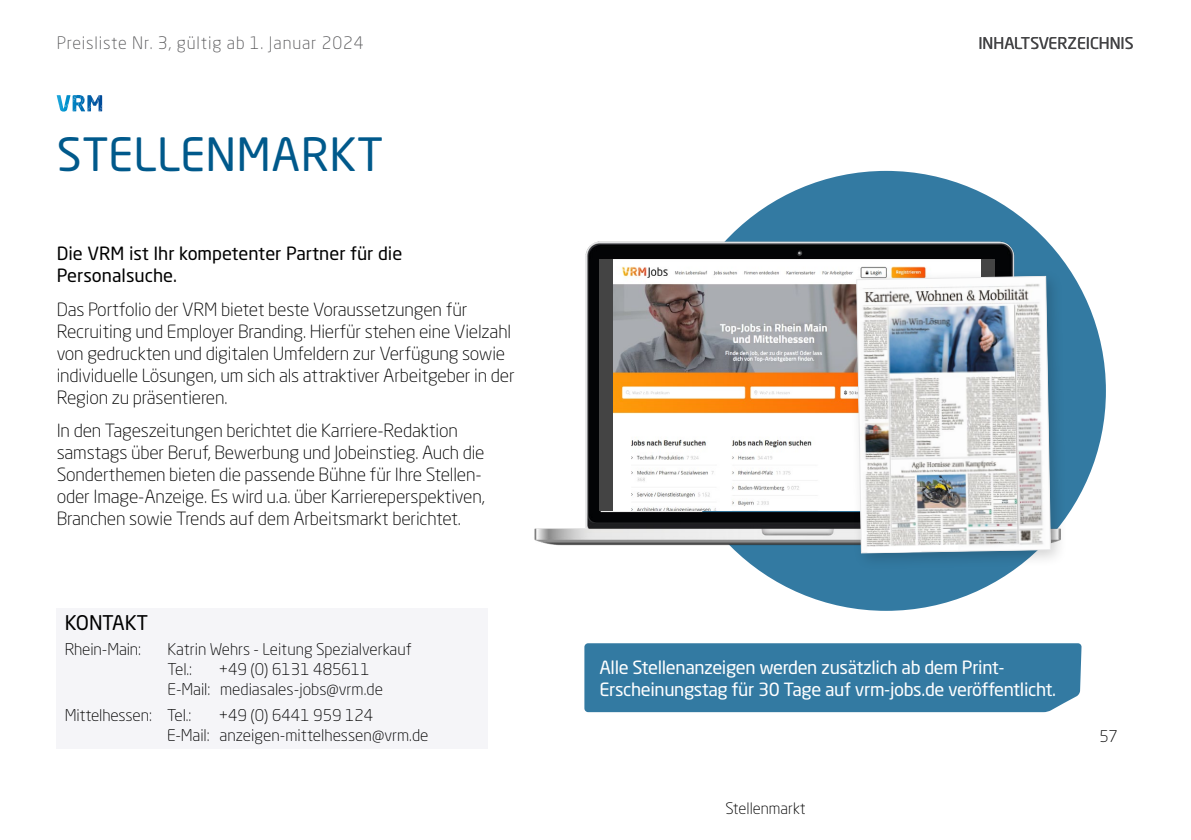
<style>
.page{position:relative;width:1191px;height:840px;background:#fff}
.page>*{position:absolute;margin:0;border:0;box-sizing:border-box;transform-origin:0 0}
.t1{font:45.2px "Neo Sans Std";letter-spacing:.01em;color:#00598b}
.t2{font:20px "Neo Sans Std";letter-spacing:-.025em;color:#000}
.t3{font:300 18px/22px "Neo Sans Std";letter-spacing:-.01em;color:#000}
.t4{font:18px/22px "Neo Sans Std";letter-spacing:-.02em;color:#fff}
.t5{font:18px/22px "Neo Sans Std";color:#000}
.t6{font:300 17px "Neo Sans Std";letter-spacing:.05em;color:#58585a}
.t7{font:300 16px/20px "Neo Sans Std";color:#000}
.t8{font:16px "Neo Sans Std";color:#434345}
.t9{font:300 15.6px "Neo Sans Std";color:#000}
</style>
<div class="page">
<svg style="left:57px;top:95px;width:45px;height:16px"></svg>
<div style="left:666px;top:171px;width:440px;height:439px;background:#337aa2;border-radius:50%"></div>
<div style="left:584px;top:643px;width:497px;height:68px;background:#337aa2"></div>
<img style="left:534px;top:235px;width:543px;height:312px">
<img style="left:612px;top:259px;width:369px;height:251px">
<div style="left:981px;top:259px;width:14px;height:251px;background:#444"></div>
<div style="left:848px;top:268px;width:220px;height:302px;background:#000;opacity:.18"></div>
<img style="left:856px;top:276px;width:195px;height:277px">
<svg style="left:867px;top:544px;width:91px;height:8px"></svg>
<div style="left:57px;top:608px;width:431px;height:140px;background:#f5f5f8"></div>
<div style="left:599px;top:259px;width:13px;height:251px;background:#444"></div>
<p class="t6" style="left:57px;top:33px;width:309px">Preisliste Nr. 3, gültig ab 1. Januar 2024</p>
<h1 class="t1" style="left:57px;top:126px;width:328px">STELLENMARKT</h1>
<p class="t5" style="left:57px;top:242px;width:347px">Die VRM ist Ihr kompetenter Partner für die<br>Personalsuche.</p>
<p class="t3" style="left:57px;top:297px;width:459px">Das Portfolio der VRM bietet beste Voraussetzungen für Recruiting und Employer Branding. Hierfür stehen eine Vielzahl von gedruckten und digitalen Umfeldern zur Verfügung sowie individuelle Lösungen, um sich als attraktiver Arbeitgeber in der Region zu präsentieren.</p>
<p class="t3" style="left:57px;top:419px;width:429px">In den Tageszeitungen berichtet die Karriere-Redaktion samstags über Beruf, Bewerbung und Jobeinstieg. Auch die Sonderthemen bieten die passende Bühne für Ihre Stellen&shy;oder Image-Anzeige. Es wird u.a. über Karriereperspektiven, Branchen sowie Trends auf dem Arbeitsmarkt berichtet.</p>
<p class="t2" style="left:65px;top:609px;width:85px">KONTAKT</p>
<p class="t7" style="left:65px;top:639px;width:78px">Rhein-Main:</p>
<p class="t7" style="left:168px;top:639px;width:246px">Katrin Wehrs - Leitung Spezialverkauf<br>Tel.:</p>
<p class="t7" style="left:168px;top:659px;width:217px;text-indent:51px">+49 (0) 6131 485611<br>E-Mail: mediasales-jobs@vrm.de</p>
<p class="t7" style="left:65px;top:704px;width:128px">Mittelhessen: Tel.:</p>
<p class="t7" style="left:167px;top:704px;width:263px;text-align:center">+49 (0) 6441 959 124<br>E-Mail: anzeigen-mittelhessen@vrm.de</p>
<p class="t8" style="left:978px;top:33px;width:157px">INHALTSVERZEICHNIS</p>
<p class="t4" style="left:599px;top:655px;width:458px">Alle Stellenanzeigen werden zusätzlich ab dem Print-<br>Erscheinungstag für 30 Tage auf vrm-jobs.de veröffentlicht.</p>
<p class="t9" style="left:725px;top:798px;width:82px">Stellenmarkt</p>
<p class="t7" style="left:1099px;top:725px;width:20px">57</p>
</div>
